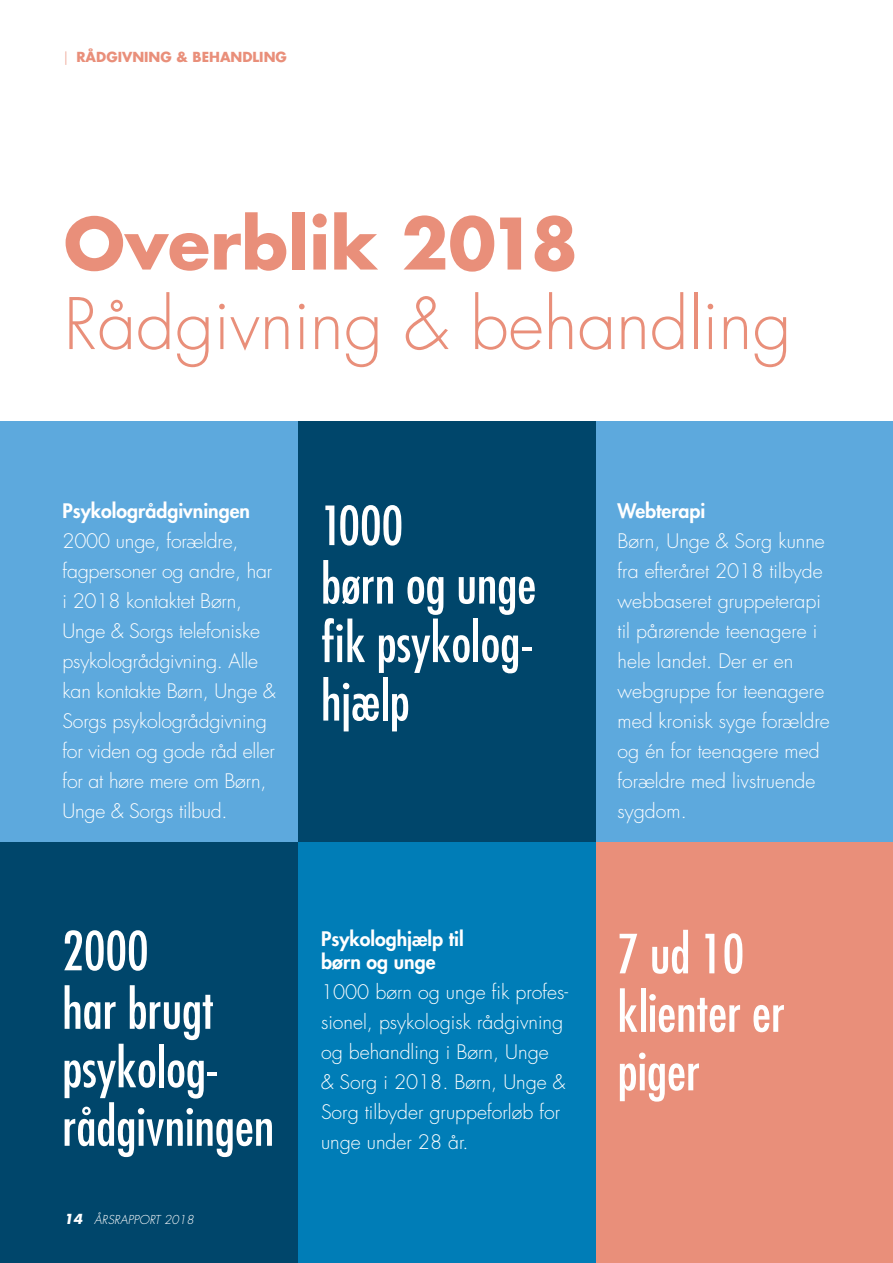
<style>
.page{position:relative;width:893px;height:1263px;background:#fff}
.page>*{position:absolute;margin:0;border:0;box-sizing:border-box;transform-origin:0 0}
.t1{font:300 69px "Futura Std";color:#e98f7a}
.t2{font:700 69px "Futura Std";color:#e98f7a}
.t3{font:condensed 52.5px/58.5px "Futura Std";color:#fff}
.t4{font:300 19.5px/30px "Futura Std";color:#fff}
.t5{font:800 19.5px/22.5px "Futura Std";color:#fff}
.t6{font:700 13.5px "Futura Std";color:#e98f7a}
.t7{font:italic 300 12px "Futura Std";color:#fff}
.s1{font-weight:300}
.s2{font-weight:700;font-size:13.5px}
</style>
<div class="page">
<div style="left:584px;top:421px;width:309px;height:421px;background:#5da9dd"></div>
<div style="left:584px;top:842px;width:309px;height:421px;background:#e98f7a"></div>
<div style="left:282px;top:421px;width:313px;height:421px;background:#00466b"></div>
<div style="left:282px;top:842px;width:313px;height:421px;background:#007db7"></div>
<div style="left:0;top:421px;width:298px;height:439px;background:#5da9dd"></div>
<div style="left:0;top:842px;width:298px;height:421px;background:#00466b"></div>
<p class="t6" style="left:64px;top:48px;width:225px"><span class="s1">|</span> RÅDGIVNING &amp; BEHANDLING</p>
<h1 class="t2" style="left:64px;top:198px;width:516px">Overblik 2018</h1>
<h1 class="t1" style="left:64px;top:282px;width:729px">Rådgivning &amp; behandling</h1>
<p class="t5" style="left:63px;top:499px;width:189px">Psykologrådgivningen</p>
<p class="t4" style="left:63px;top:526px;width:214px">2000 unge, forældre, fagpersoner og andre, har i 2018 kontaktet Børn,<br>Unge &amp; Sorgs telefoniske psykologrådgivning. Alle kan kontakte Børn, Unge &amp;<br>Sorgs psykologrådgivning for viden og gode råd eller for at høre mere om Børn,<br>Unge &amp; Sorgs tilbud.</p>
<h2 class="t3" style="left:62px;top:921px;width:213px">2000<br>har brugt psykolog&shy;rådgivningen</h2>
<p class="t7" style="left:64px;top:1212px;width:132px"><span class="s2">14</span> ÅRSRAPPORT 2018</p>
<h2 class="t3" style="left:321px;top:496px;width:217px">1000<br>børn og unge fik psykolog&shy;hjælp</h2>
<p class="t5" style="left:321px;top:927px;width:144px">Psykologhjælp til børn og unge</p>
<p class="t4" style="left:321px;top:977px;width:249px">1000 børn og unge fik profes&shy;sionel, psykologisk rådgivning og behandling i Børn, Unge<br>&amp; Sorg i 2018. Børn, Unge &amp;<br>Sorg tilbyder gruppeforløb for unge under 28 år.</p>
<p class="t5" style="left:618px;top:499px;width:89px">Webterapi</p>
<p class="t4" style="left:618px;top:526px;width:214px">Børn, Unge &amp; Sorg kunne fra efteråret 2018 tilbyde webbaseret gruppeterapi til pårørende teenagere i hele landet. Der er en webgruppe for teenagere med kronisk syge forældre og én for teenagere med forældre med livstruende sygdom.</p>
<h2 class="t3" style="left:618px;top:924px;width:169px">7 ud 10 klienter er piger</h2>
</div>
